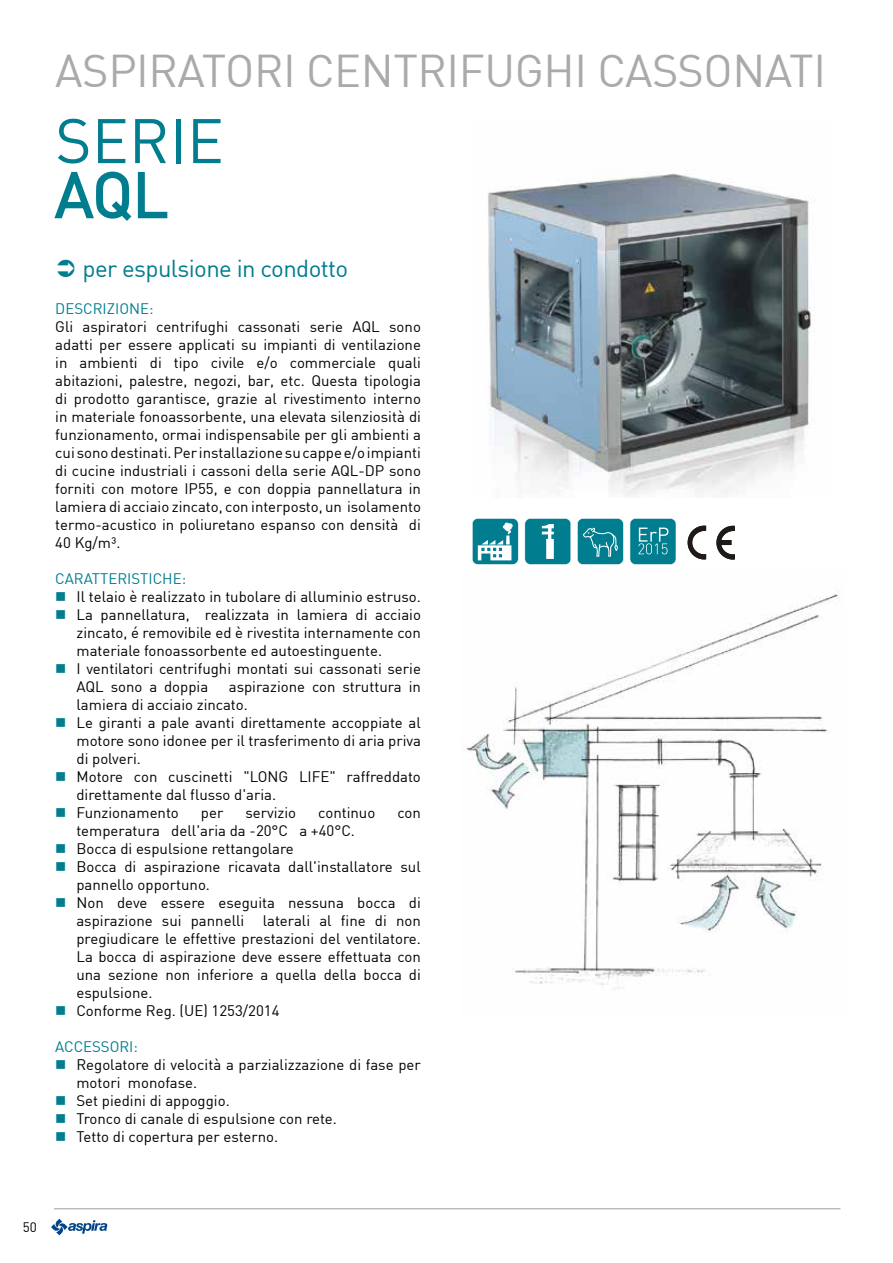
<style>
.page{position:relative;width:893px;height:1263px;background:#fff}
.page>*{position:absolute;margin:0;border:0;box-sizing:border-box;transform-origin:0 0}
.t1{font:61.8px/54px "DIN";color:#007d8f}
.t2{font:45px "DIN";letter-spacing:-.01em;color:#a9aaac}
.t3{font:24px "DIN";letter-spacing:-.025em;color:#007d8f}
.t4{font:15px/18px "DIN";color:#000}
.t5{font:15px "DIN";color:#007d8f}
.t6{font:13.5px "DIN";color:#000}
</style>
<div class="page">
<hr style="left:54px;top:1208px;width:786px;height:1px;background:#9c9e9f">
<svg style="left:51px;top:1219px;width:56px;height:16px"></svg>
<img style="left:465px;top:594px;width:374px;height:395px">
<img style="left:487px;top:173px;width:327px;height:324px">
<svg style="left:54px;top:171px;width:114px;height:50px"></svg>
<svg style="left:525px;top:518px;width:46px;height:47px;background:#2c93a2"></svg>
<svg style="left:577px;top:518px;width:47px;height:47px;background:#26909f"></svg>
<svg style="left:472px;top:518px;width:46px;height:47px"></svg>
<svg style="left:630px;top:518px;width:46px;height:47px;background:#238e9e"></svg>
<svg style="left:688px;top:526px;width:18px;height:33px"></svg>
<svg style="left:716px;top:526px;width:19px;height:33px"></svg>
<h2 class="t2" style="left:55px;top:43px;width:772px">ASPIRATORI CENTRIFUGHI CASSONATI</h2>
<h1 class="t1" style="left:55px;top:113px;width:170px">SERIE<br>AQL</h1>
<h3 class="t3" style="left:83px;top:253px;width:267px">per espulsione in condotto</h3>
<p class="t5" style="left:55px;top:299px;width:100px">DESCRIZIONE:</p>
<p class="t4" style="left:55px;top:317px;width:367px;text-align:justify">Gli aspiratori centrifughi cassonati serie AQL sono adatti per essere applicati su impianti di ventilazione in ambienti di tipo civile e/o commerciale quali abitazioni, palestre, negozi, bar, etc. Questa tipologia di prodotto garantisce, grazie al rivestimento interno in materiale fonoassorbente, una elevata silenziosità di funzionamento, ormai indispensabile per gli ambienti a cui sono destinati. Per installazione su cappe e/o impianti di cucine industriali i cassoni della serie AQL-DP sono forniti con motore IP55, e con doppia pannellatura in lamiera di acciaio zincato, con interposto, un isolamento termo-acustico in poliuretano espanso con densità di 40 Kg/m³.</p>
<p class="t5" style="left:55px;top:569px;width:132px">CARATTERISTICHE:</p>
<p class="t4" style="left:77px;top:587px;width:346px">Il telaio è realizzato in tubolare di alluminio estruso.<br>La pannellatura, realizzata in lamiera di acciaio zincato, é removibile ed è rivestita internamente con materiale fonoassorbente ed autoestinguente.<br>I ventilatori centrifughi montati sui cassonati serie AQL sono a doppia</p>
<p class="t4" style="left:76px;top:677px;width:346px;text-indent:152px">aspirazione con struttura in lamiera di acciaio zincato.<br>Le giranti a pale avanti direttamente accoppiate al motore sono idonee per il trasferimento di aria priva di polveri.<br>Motore con cuscinetti "LONG LIFE" raffreddato direttamente dal flusso d'aria.<br>Funzionamento</p>
<p class="t4" style="left:201px;top:803px;width:24px">per</p>
<p class="t4" style="left:245px;top:803px;width:52px">servizio</p>
<p class="t4" style="left:318px;top:803px;width:59px">continuo</p>
<p class="t4" style="left:397px;top:803px;width:25px">con</p>
<p class="t4" style="left:76px;top:821px;width:346px">temperatura dell'aria da -20°C a +40°C.<br>Bocca di espulsione rettangolare<br>Bocca di aspirazione ricavata dall'installatore sul pannello opportuno.<br>Non deve essere eseguita nessuna bocca di aspirazione sui pannelli laterali al fine di non pregiudicare le effettive prestazioni del ventilatore.<br>La bocca di aspirazione deve essere effettuata con una sezione non inferiore a quella della bocca di espulsione.<br>Conforme Reg. (UE) 1253/2014</p>
<p class="t5" style="left:55px;top:1037px;width:84px">ACCESSORI:</p>
<p class="t4" style="left:76px;top:1055px;width:346px">Regolatore di velocità a parzializzazione di fase per motori monofase.<br>Set piedini di appoggio.<br>Tronco di canale di espulsione con rete.<br>Tetto di copertura per esterno.</p>
<p class="t6" style="left:23px;top:1219px;width:16px">50</p>
</div>
